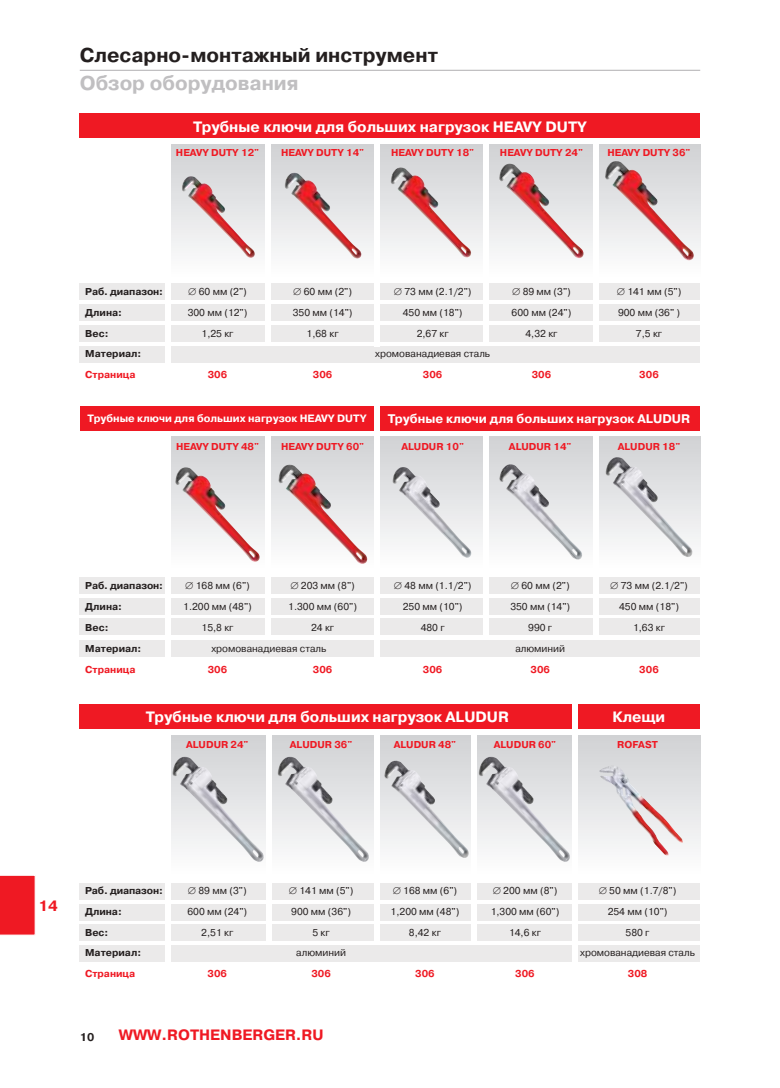
<style>
.page{position:relative;width:780px;height:1088px;background:#fff}
.page>*{position:absolute;margin:0;border:0;box-sizing:border-box;transform-origin:0 0}
.t1{font:700 20px "Pragmatica C";color:#241f1f}
.t2{font:700 20px "Pragmatica C";color:#c0bfc1}
.t3{font:700 15px "Pragmatica C";color:#fff}
.t4{font:700 15px "Pragmatica C";color:#ef1923}
.t5{font:700 12.5px "Pragmatica C";color:#fff}
.t6{font:700 11.25px "Pragmatica C";color:#241f1f}
.t7{font:700 10.62px "Pragmatica C";color:#fff}
.t8{font:10px "Pragmatica C";color:#241f1f}
.t9{font:700 10px "Pragmatica C";color:#ef1923}
.t10{font:700 10px "Pragmatica C";color:#241f1f}
</style>
<div class="page">
<div style="left:0;top:875px;width:35px;height:60px;background:#ef1923"></div>
<div style="left:168px;top:145px;width:532px;height:132px;background:linear-gradient(to bottom,#d2d3d5,#fefefe)"></div>
<div style="left:168px;top:437px;width:532px;height:131px;background:linear-gradient(to bottom,#d2d3d5,#fefeff)"></div>
<div style="left:80px;top:577px;width:620px;height:17px;background:#ebeaea"></div>
<div style="left:80px;top:598px;width:620px;height:17px;background:#ebeaea"></div>
<div style="left:80px;top:619px;width:620px;height:16px;background:#ebeaea"></div>
<div style="left:80px;top:640px;width:620px;height:16px;background:#ebeaea"></div>
<div style="left:80px;top:283px;width:620px;height:17px;background:#ebeaea"></div>
<div style="left:80px;top:304px;width:620px;height:17px;background:#ebeaea"></div>
<div style="left:80px;top:325px;width:620px;height:16px;background:#ebeaea"></div>
<div style="left:80px;top:346px;width:620px;height:16px;background:#ebeaea"></div>
<div style="left:80px;top:113px;width:620px;height:25px;background:#ef1923"></div>
<img style="left:182px;top:177px;width:73px;height:81px">
<img style="left:284px;top:173px;width:77px;height:85px">
<img style="left:390px;top:168px;width:81px;height:89px">
<img style="left:499px;top:164px;width:84px;height:94px">
<img style="left:605px;top:161px;width:88px;height:99px">
<div style="left:170px;top:736px;width:530px;height:138px;background:linear-gradient(to bottom,#d0d1d4,#fdfdfe)"></div>
<div style="left:80px;top:883px;width:620px;height:16px;background:#ebeaea"></div>
<div style="left:80px;top:904px;width:620px;height:16px;background:#ebeaea"></div>
<div style="left:80px;top:924px;width:620px;height:16px;background:#ebeaea"></div>
<div style="left:80px;top:945px;width:620px;height:17px;background:#ebeaea"></div>
<div style="left:577px;top:704px;width:123px;height:25px;background:#ef1923"></div>
<img style="left:592px;top:759px;width:94px;height:98px">
<div style="left:593px;top:142px;width:5px;height:204px;background:#fff"></div>
<div style="left:266px;top:142px;width:5px;height:204px;background:#fff"></div>
<div style="left:165px;top:143px;width:5px;height:850px;background:#fff"></div>
<div style="left:483px;top:142px;width:5px;height:199px;background:#fff"></div>
<div style="left:374px;top:142px;width:5px;height:204px;background:#fff"></div>
<img style="left:172px;top:757px;width:92px;height:107px">
<img style="left:277px;top:757px;width:92px;height:107px">
<img style="left:384px;top:761px;width:85px;height:99px">
<img style="left:478px;top:757px;width:92px;height:107px">
<hr style="left:80px;top:70px;width:620px;height:1px;background:#c0bfc1">
<div style="left:593px;top:400px;width:5px;height:236px;background:#fff"></div>
<div style="left:266px;top:399px;width:5px;height:239px;background:#fff"></div>
<div style="left:483px;top:400px;width:5px;height:238px;background:#fff"></div>
<div style="left:80px;top:406px;width:294px;height:25px;background:#ef1923"></div>
<div style="left:377px;top:406px;width:323px;height:25px;background:#ef1923"></div>
<div style="left:374px;top:400px;width:5px;height:543px;background:#fff"></div>
<div style="left:266px;top:671px;width:5px;height:271px;background:#fff"></div>
<div style="left:471px;top:671px;width:6px;height:271px;background:#fff"></div>
<div style="left:80px;top:704px;width:495px;height:25px;background:#ef1923"></div>
<div style="left:572px;top:698px;width:5px;height:304px;background:#fff"></div>
<img style="left:392px;top:467px;width:79px;height:93px">
<img style="left:499px;top:464px;width:83px;height:98px">
<img style="left:605px;top:457px;width:87px;height:102px">
<img style="left:175px;top:468px;width:85px;height:94px">
<img style="left:278px;top:465px;width:89px;height:99px">
<h1 class="t1" style="left:80px;top:44px;width:360px">Слесарно-монтажный инструмент</h1>
<h1 class="t2" style="left:80px;top:72px;width:220px">Обзор оборудования</h1>
<h2 class="t3" style="left:193px;top:118px;width:395px">Трубные ключи для больших нагрузок HEAVY DUTY</h2>
<p class="t9" style="left:176px;top:147px;width:85px">HEAVY DUTY 12"</p>
<p class="t9" style="left:281px;top:147px;width:85px">HEAVY DUTY 14"</p>
<p class="t9" style="left:391px;top:147px;width:85px">HEAVY DUTY 18"</p>
<p class="t9" style="left:500px;top:147px;width:85px">HEAVY DUTY 24"</p>
<p class="t9" style="left:607px;top:147px;width:85px">HEAVY DUTY 36"</p>
<p class="t10" style="left:85px;top:286px;width:79px">Раб. диапазон:</p>
<p class="t8" style="left:188px;top:286px;width:60px">∅ 60 мм (2")</p>
<p class="t8" style="left:293px;top:286px;width:60px">∅ 60 мм (2")</p>
<p class="t8" style="left:394px;top:286px;width:79px">∅ 73 мм (2.1/2")</p>
<p class="t8" style="left:512px;top:286px;width:60px">∅ 89 мм (3")</p>
<p class="t8" style="left:616px;top:286px;width:66px">∅ 141 мм (5")</p>
<p class="t10" style="left:85px;top:307px;width:38px">Длина:</p>
<p class="t8" style="left:188px;top:307px;width:61px">300 мм (12")</p>
<p class="t8" style="left:293px;top:307px;width:61px">350 мм (14")</p>
<p class="t8" style="left:403px;top:307px;width:61px">450 мм (18")</p>
<p class="t8" style="left:511px;top:307px;width:61px">600 мм (24")</p>
<p class="t8" style="left:618px;top:307px;width:64px">900 мм (36" )</p>
<p class="t10" style="left:85px;top:327px;width:25px">Вес:</p>
<p class="t8" style="left:201px;top:327px;width:34px">1,25 кг</p>
<p class="t8" style="left:306px;top:327px;width:34px">1,68 кг</p>
<p class="t8" style="left:416px;top:327px;width:34px">2,67 кг</p>
<p class="t8" style="left:525px;top:327px;width:34px">4,32 кг</p>
<p class="t8" style="left:636px;top:327px;width:28px">7,5 кг</p>
<p class="t10" style="left:85px;top:348px;width:58px">Maтериал:</p>
<p class="t8" style="left:375px;top:348px;width:116px">хромованадиевая сталь</p>
<p class="t9" style="left:85px;top:369px;width:52px">Страница</p>
<p class="t9" style="left:208px;top:369px;width:21px">306</p>
<p class="t9" style="left:313px;top:369px;width:21px">306</p>
<p class="t9" style="left:423px;top:369px;width:21px">306</p>
<p class="t9" style="left:531px;top:369px;width:21px">306</p>
<p class="t9" style="left:639px;top:369px;width:21px">306</p>
<p class="t7" style="left:87px;top:413px;width:280px">Трубные ключи для больших нагрузок HEAVY DUTY</p>
<p class="t5" style="left:387px;top:412px;width:304px">Трубные ключи для больших нагрузок ALUDUR</p>
<p class="t9" style="left:176px;top:441px;width:85px">HEAVY DUTY 48"</p>
<p class="t9" style="left:281px;top:441px;width:85px">HEAVY DUTY 60"</p>
<p class="t9" style="left:401px;top:441px;width:64px">ALUDUR 10"</p>
<p class="t9" style="left:509px;top:441px;width:64px">ALUDUR 14"</p>
<p class="t9" style="left:617px;top:441px;width:64px">ALUDUR 18"</p>
<p class="t10" style="left:85px;top:580px;width:79px">Раб. диапазон:</p>
<p class="t8" style="left:185px;top:580px;width:66px">∅ 168 мм (6")</p>
<p class="t8" style="left:290px;top:580px;width:66px">∅ 203 мм (8")</p>
<p class="t8" style="left:394px;top:580px;width:79px">∅ 48 мм (1.1/2")</p>
<p class="t8" style="left:511px;top:580px;width:60px">∅ 60 мм (2")</p>
<p class="t8" style="left:610px;top:580px;width:79px">∅ 73 мм (2.1/2")</p>
<p class="t10" style="left:85px;top:601px;width:38px">Длина:</p>
<p class="t8" style="left:183px;top:601px;width:70px">1.200 мм (48")</p>
<p class="t8" style="left:288px;top:601px;width:70px">1.300 мм (60")</p>
<p class="t8" style="left:403px;top:601px;width:61px">250 мм (10")</p>
<p class="t8" style="left:510px;top:601px;width:61px">350 мм (14")</p>
<p class="t8" style="left:619px;top:601px;width:61px">450 мм (18")</p>
<p class="t10" style="left:85px;top:622px;width:25px">Вес:</p>
<p class="t8" style="left:201px;top:622px;width:34px">15,8 кг</p>
<p class="t8" style="left:311px;top:622px;width:25px">24 кг</p>
<p class="t8" style="left:420px;top:622px;width:26px">480 г</p>
<p class="t8" style="left:528px;top:622px;width:26px">990 г</p>
<p class="t8" style="left:633px;top:622px;width:34px">1,63 кг</p>
<p class="t10" style="left:85px;top:643px;width:58px">Maтериал:</p>
<p class="t8" style="left:211px;top:643px;width:116px">хромованадиевая сталь</p>
<p class="t8" style="left:515px;top:643px;width:51px">алюминий</p>
<p class="t9" style="left:85px;top:664px;width:52px">Страница</p>
<p class="t9" style="left:208px;top:664px;width:21px">306</p>
<p class="t9" style="left:313px;top:664px;width:21px">306</p>
<p class="t9" style="left:423px;top:664px;width:21px">306</p>
<p class="t9" style="left:530px;top:664px;width:21px">306</p>
<p class="t9" style="left:639px;top:664px;width:21px">306</p>
<h2 class="t3" style="left:146px;top:709px;width:364px">Трубные ключи для больших нагрузок ALUDUR</h2>
<h2 class="t3" style="left:612px;top:709px;width:54px">Клещи</h2>
<p class="t9" style="left:186px;top:739px;width:64px">ALUDUR 24"</p>
<p class="t9" style="left:290px;top:739px;width:64px">ALUDUR 36"</p>
<p class="t9" style="left:393px;top:739px;width:64px">ALUDUR 48"</p>
<p class="t9" style="left:493px;top:739px;width:64px">ALUDUR 60"</p>
<p class="t9" style="left:617px;top:739px;width:42px">ROFAST</p>
<h2 class="t4" style="left:38px;top:897px;width:21px">14</h2>
<p class="t10" style="left:85px;top:885px;width:79px">Раб. диапазон:</p>
<p class="t8" style="left:188px;top:885px;width:60px">∅ 89 мм (3")</p>
<p class="t8" style="left:289px;top:885px;width:66px">∅ 141 мм (5")</p>
<p class="t8" style="left:392px;top:885px;width:66px">∅ 168 мм (6")</p>
<p class="t8" style="left:492px;top:885px;width:66px">∅ 200 мм (8")</p>
<p class="t8" style="left:598px;top:885px;width:79px">∅ 50 мм (1.7/8")</p>
<p class="t10" style="left:85px;top:906px;width:38px">Длина:</p>
<p class="t8" style="left:187px;top:906px;width:61px">600 мм (24")</p>
<p class="t8" style="left:291px;top:906px;width:61px">900 мм (36")</p>
<p class="t8" style="left:390px;top:906px;width:70px">1,200 мм (48")</p>
<p class="t8" style="left:490px;top:906px;width:70px">1,300 мм (60")</p>
<p class="t8" style="left:607px;top:906px;width:61px">254 мм (10")</p>
<p class="t10" style="left:85px;top:927px;width:25px">Вес:</p>
<p class="t8" style="left:201px;top:926px;width:34px">2,51 кг</p>
<p class="t8" style="left:312px;top:926px;width:19px">5 кг</p>
<p class="t8" style="left:409px;top:926px;width:34px">8,42 кг</p>
<p class="t8" style="left:509px;top:926px;width:34px">14,6 кг</p>
<p class="t8" style="left:625px;top:926px;width:26px">580 г</p>
<p class="t10" style="left:85px;top:947px;width:58px">Maтериал:</p>
<p class="t8" style="left:296px;top:947px;width:51px">алюминий</p>
<p class="t8" style="left:580px;top:947px;width:116px">хромованадиевая сталь</p>
<p class="t9" style="left:85px;top:968px;width:52px">Страница</p>
<p class="t9" style="left:207px;top:968px;width:21px">306</p>
<p class="t9" style="left:311px;top:968px;width:21px">306</p>
<p class="t9" style="left:415px;top:968px;width:21px">306</p>
<p class="t9" style="left:515px;top:968px;width:21px">306</p>
<p class="t9" style="left:627px;top:968px;width:21px">308</p>
<p class="t6" style="left:80px;top:1030px;width:16px">10</p>
<h2 class="t4" style="left:119px;top:1026px;width:206px">WWW.ROTHENBERGER.RU</h2>
</div>
